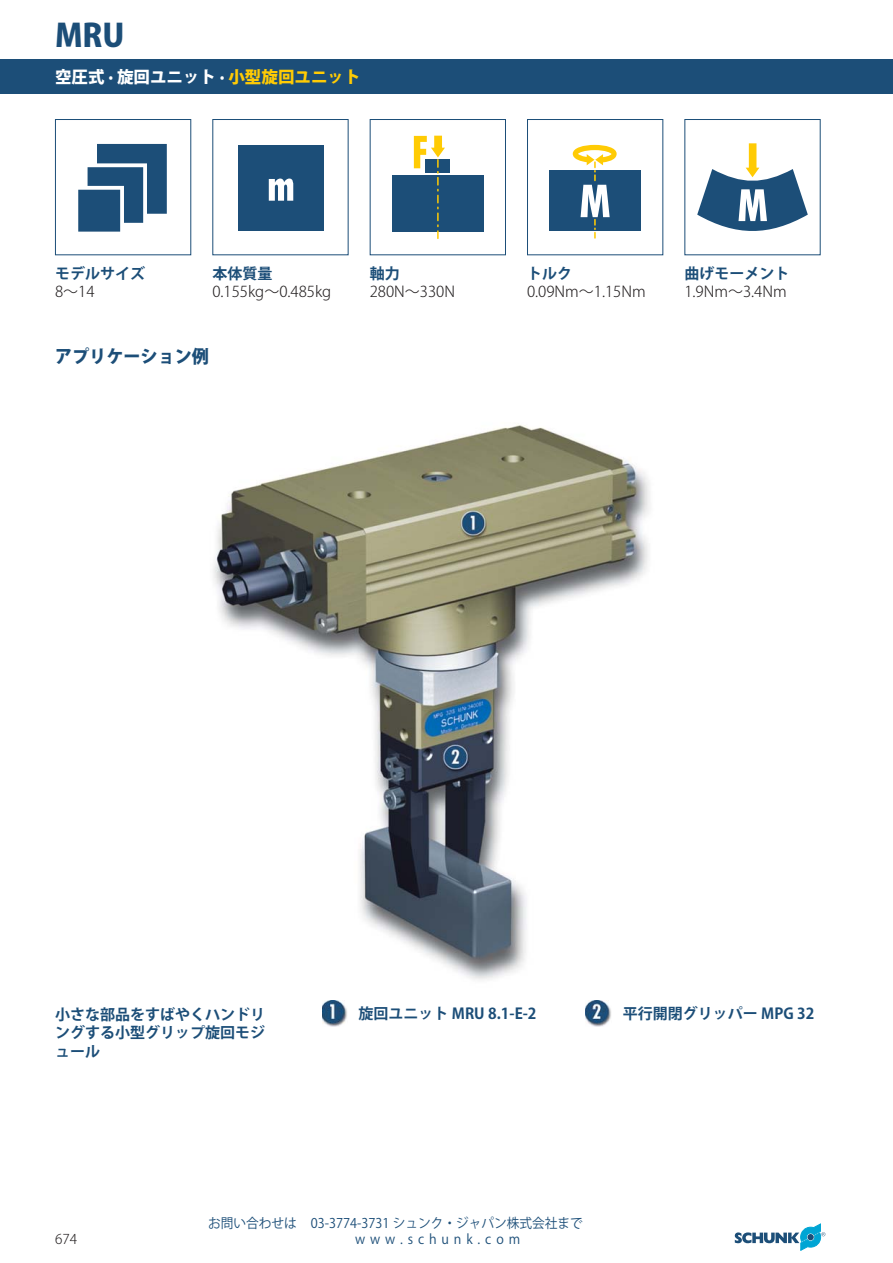
<style>
.page{position:relative;width:893px;height:1263px;background:#fff}
.page>*{position:absolute;margin:0;border:0;box-sizing:border-box;transform-origin:0 0}
.t1{font:31.5px "Koz Go Std Heavy 90 pv RKSJ H";color:#1c4e78}
.t2{font:18px "Koz Go Std Heavy 90 pv RKSJ H";color:#1c4e78;scale:.95 1}
.t3{font:16.5px "Koz Go Std Heavy 90 pv RKSJ H";color:#fff}
.t4{font:15px/18.3px "Koz Go Std Bold 90 pv RKSJ H";color:#1c4e78;text-align:justify}
.t5{font:15px "Koz Go Std Light 90 pv RKSJ H";color:#231f20}
.t6{font:13.5px "Koz Go Std Light 90 pv RKSJ H";color:#231f20}
.t7{font:13.35px "Koz Go Std Regular 90 pv RKSJ H";color:#1c4e78;scale:.95 1}
.t8{font:13.35px "Koz Go Std Regular 90 pv RKSJ H";letter-spacing:.385em;color:#1c4e78;scale:.95 1}
.s1{color:#ffcb04}
</style>
<div class="page">
<div style="left:0;top:60px;width:893px;height:34px;background:#1c4e78"></div>
<svg style="left:735px;top:1224px;width:90px;height:27px"></svg>
<svg style="left:55px;top:119px;width:766px;height:137px"></svg>
<svg style="left:78px;top:144px;width:89px;height:88px"></svg>
<div style="left:238px;top:145px;width:85px;height:85px;background:#1c4e78"></div>
<svg style="left:269px;top:179px;width:24px;height:22px"></svg>
<div style="left:392px;top:175px;width:92px;height:57px;background:#1c4e78"></div>
<div style="left:426px;top:159px;width:24px;height:14px;background:#1c4e78"></div>
<svg style="left:414px;top:136px;width:31px;height:103px"></svg>
<svg style="left:540px;top:138px;width:110px;height:104px"></svg>
<svg style="left:697px;top:143px;width:111px;height:93px"></svg>
<img style="left:213px;top:425px;width:437px;height:555px">
<img style="left:586px;top:1000px;width:25px;height:26px">
<img style="left:322px;top:1000px;width:25px;height:26px">
<h1 class="t1" style="left:55px;top:24px;width:71px">MRU</h1>
<p class="t3" style="left:55px;top:70px;width:307px">空圧式 · 旋回ユニット · <span class="s1">小型旋回ユニット</span></p>
<p class="t4" style="left:55px;top:266px;width:92px">モデルサイズ</p>
<p class="t5" style="left:55px;top:286px;width:41px">8～14</p>
<p class="t4" style="left:212px;top:266px;width:61px">本体質量</p>
<p class="t5" style="left:212px;top:286px;width:120px">0.155kg～0.485kg</p>
<p class="t2" style="left:55px;top:350px;width:163px">アプリケーション例</p>
<p class="t4" style="left:370px;top:266px;width:32px">軸力</p>
<p class="t5" style="left:370px;top:286px;width:87px">280N～330N</p>
<p class="t4" style="left:527px;top:266px;width:46px">トルク</p>
<p class="t5" style="left:527px;top:286px;width:120px">0.09Nm～1.15Nm</p>
<p class="t4" style="left:684px;top:266px;width:107px">曲げモーメント</p>
<p class="t5" style="left:684px;top:286px;width:104px">1.9Nm～3.4Nm</p>
<p class="t4" style="left:55px;top:1007px;width:212px">小さな部品をすばやくハンドリングする小型グリップ旋回モジュール</p>
<p class="t4" style="left:358px;top:1006px;width:180px">旋回ユニット MRU 8.1-E-2</p>
<p class="t4" style="left:623px;top:1006px;width:193px">平行開閉グリッパー MPG 32</p>
<p class="t7" style="left:208px;top:1218px;width:396px">お問い合わせは　03-3774-3731 シュンク・ジャパン株式会社まで</p>
<p class="t6" style="left:55px;top:1234px;width:24px">674</p>
<p class="t8" style="left:355px;top:1234px;width:175px">www.schunk.com</p>
</div>
